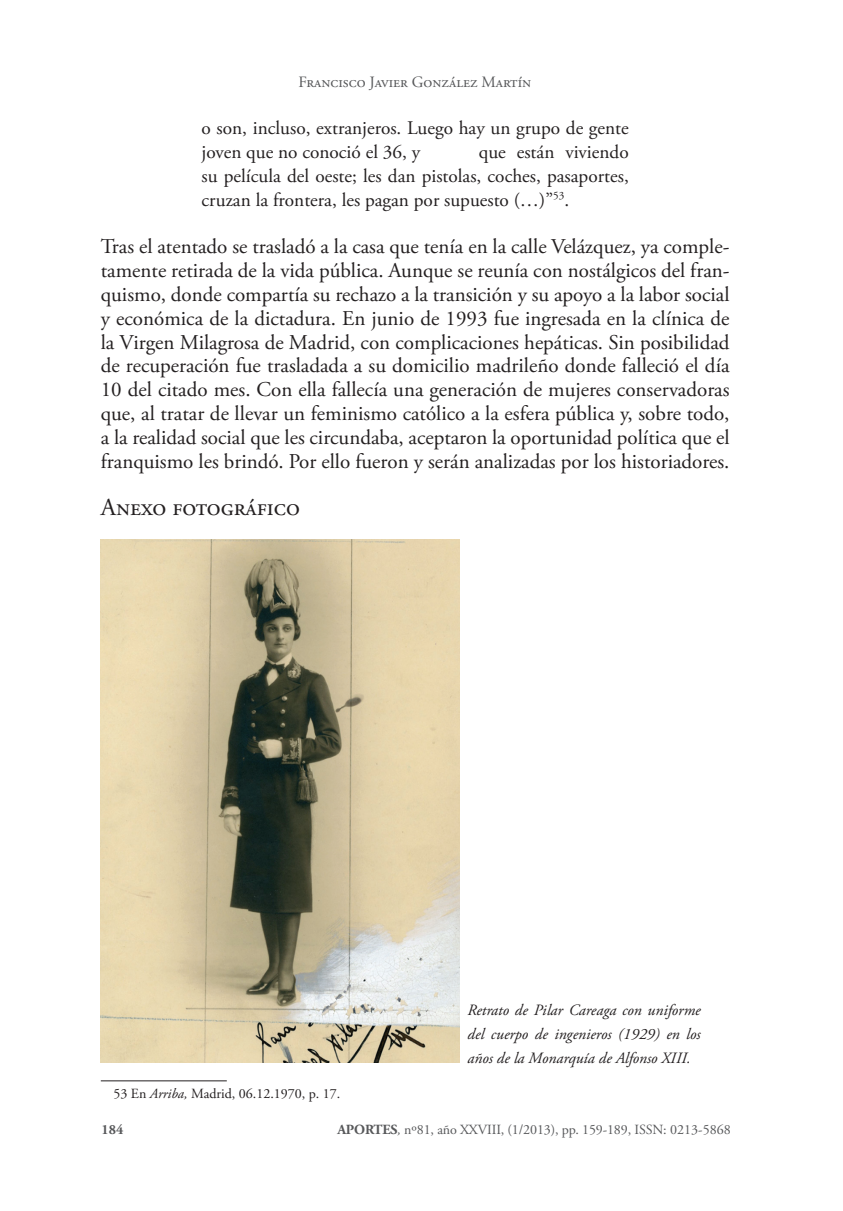
<style>
.page{position:relative;width:843px;height:1211px;background:#fff}
.page>*{position:absolute;margin:0;border:0;box-sizing:border-box;transform-origin:0 0}
.t1{font:24.5px "Adobe Garamond Pro";color:#231f20}
.t2{font:21px/23.8px "Adobe Garamond Pro";color:#231f20;text-align:justify}
.t3{font:19.25px/23.8px "Adobe Garamond Pro";color:#231f20}
.t4{font:italic 15.75px/23.8px "Adobe Garamond Pro";color:#231f20;text-align:justify}
.t5{font:15.75px "Adobe Garamond Pro";color:#57585a}
.t6{font:14px "Adobe Garamond Pro";letter-spacing:-.01em;color:#57585a}
.t7{font:14px "Adobe Garamond Pro";color:#231f20}
.t8{font:700 14px "Adobe Garamond Pro";color:#57585a}
.s1{font-style:italic}
.s2{font-weight:700}
</style>
<div class="page">
<hr style="left:101px;top:1080px;width:126px;height:1px;background:#231f20">
<img style="left:101px;top:539px;width:359px;height:524px">
<p class="t5" style="left:298px;top:72px;width:234px">Francisco Javier González Martín</p>
<p class="t3" style="left:202px;top:117px;width:429px">o son, incluso, extranjeros. Luego hay un grupo de gente joven que no conoció el 36, y</p>
<p class="t3" style="left:202px;top:141px;width:429px;text-align:justify;text-indent:277px">que están viviendo su película del oeste; les dan pistolas, coches, pasaportes, cruzan la frontera, les pagan por supuesto (…)”<sup>53</sup>.</p>
<p class="t2" style="left:101px;top:236px;width:630px">Tras el atentado se trasladó a la casa que tenía en la calle Velázquez, ya comple&shy;tamente retirada de la vida pública. Aunque se reunía con nostálgicos del fran&shy;quismo, donde compartía su rechazo a la transición y su apoyo a la labor social y económica de la dictadura. En junio de 1993 fue ingresada en la clínica de la Virgen Milagrosa de Madrid, con complicaciones hepáticas. Sin posibilidad de recuperación fue trasladada a su domicilio madrileño donde falleció el día 10 del citado mes. Con ella fallecía una generación de mujeres conservadoras que, al tratar de llevar un feminismo católico a la esfera pública y, sobre todo, a la realidad social que les circundaba, aceptaron la oportunidad política que el franquismo les brindó. Por ello fueron y serán analizadas por los historiadores.</p>
<p class="t1" style="left:101px;top:493px;width:201px">Anexo fotográfico</p>
<p class="t7" style="left:113px;top:1085px;width:228px">53 En <span class="s1">Arriba,</span> Madrid, 06.12.1970, p. 17.</p>
<p class="t4" style="left:468px;top:999px;width:235px">Retrato de Pilar Careaga con uniforme del cuerpo de ingenieros (1929) en los años de la Monarquía de Alfonso XIII.</p>
<p class="t8" style="left:102px;top:1121px;width:23px">184</p>
<p class="t6" style="left:337px;top:1121px;width:395px"><span class="s2">APORTES</span><span class="s1">,</span> nº81, año XXVIII, (1/2013), pp. 159-189, ISSN: 0213-5868</p>
</div>
